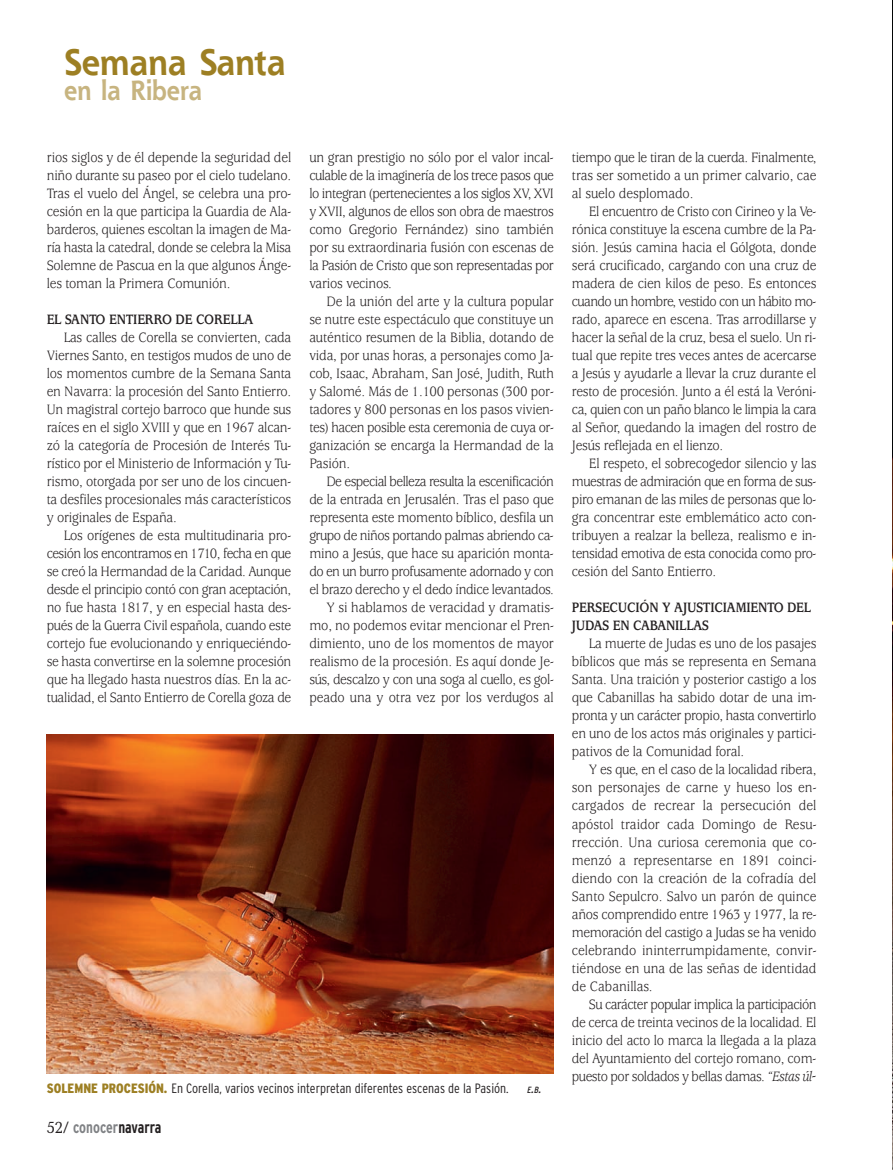
<style>
.page{position:relative;width:893px;height:1170px;background:#fff}
.page>*{position:absolute;margin:0;border:0;box-sizing:border-box;transform-origin:0 0}
.t1{font:700 36px "Shannon";color:#9d7f23;scale:.93 1}
.t2{font:700 27px "Shannon";color:#c7b480;scale:.89 1}
.t3{font:700 condensed 16.5px "Interstate";color:#808285;scale:.9 1}
.t4{font:15px/18px "Usherwood";letter-spacing:-.015em;color:#231f20;text-align:justify;scale:.9 1}
.t5{font:700 15px/18px "Usherwood";letter-spacing:-.015em;color:#231f20;scale:.9 1}
.t6{font:300 condensed 13.5px "Interstate";color:#231f20}
.t7{font:italic condensed 9px "Interstate";color:#231f20}
.s1{font-weight:900;color:#9d7f23}
.s2{font-size:12px}
.s3{font-family:"Candida";font-weight:400;font-stretch:normal;color:#231f20}
.s4{color:#231f20}
.s5{font-style:italic}
</style>
<div class="page">
<img style="left:47px;top:734px;width:507px;height:339px">
<img style="left:892px;top:0;width:1px;height:1169px">
<h1 class="t1" style="left:64px;top:47px;width:239px">Semana Santa</h1>
<h2 class="t2" style="left:64px;top:80px;width:156px">en la Ribera</h2>
<p class="t4" style="left:47px;top:150px;width:273px">rios siglos y de él depende la seguridad del niño durante su paseo por el cielo tudelano.<br>Tras el vuelo del Ángel, se celebra una pro&shy;cesión en la que participa la Guardia de Ala&shy;barderos, quienes escoltan la imagen de Ma&shy;ría hasta la catedral, donde se celebra la Misa Solemne de Pascua en la que algunos Ánge&shy;les toman la Primera Comunión.</p>
<p class="t5" style="left:47px;top:311px;width:231px">EL SANTO ENTIERRO DE CORELLA</p>
<p class="t4" style="left:47px;top:330px;width:273px;text-indent:17px">Las calles de Corella se convierten, cada Viernes Santo, en testigos mudos de uno de los momentos cumbre de la Semana Santa en Navarra: la procesión del Santo Entierro.<br>Un magistral cortejo barroco que hunde sus raíces en el siglo XVIII y que en 1967 alcan&shy;zó la categoría de Procesión de Interés Tu&shy;rístico por el Ministerio de Información y Tu&shy;rismo, otorgada por ser uno de los cincuen&shy;ta desfiles procesionales más característicos y originales de España.</p>
<p class="t4" style="left:47px;top:528px;width:273px;text-indent:17px">Los orígenes de esta multitudinaria pro&shy;cesión los encontramos en 1710, fecha en que se creó la Hermandad de la Caridad. Aunque desde el principio contó con gran aceptación, no fue hasta 1817, y en especial hasta des&shy;pués de la Guerra Civil española, cuando este cortejo fue evolucionando y enriqueciéndo&shy;se hasta convertirse en la solemne procesión que ha llegado hasta nuestros días. En la ac&shy;tualidad, el Santo Entierro de Corella goza de</p>
<p class="t4" style="left:309px;top:150px;width:273px">un gran prestigio no sólo por el valor incal&shy;culable de la imaginería de los trece pasos que lo integran (pertenecientes a los siglos XV, XVI y XVII, algunos de ellos son obra de maestros como Gregorio Fernández) sino también por su extraordinaria fusión con escenas de la Pasión de Cristo que son representadas por varios vecinos.</p>
<p class="t4" style="left:309px;top:294px;width:273px;text-indent:17px">De la unión del arte y la cultura popular se nutre este espectáculo que constituye un auténtico resumen de la Biblia, dotando de vida, por unas horas, a personajes como Ja&shy;cob, Isaac, Abraham, San José, Judith, Ruth y Salomé. Más de 1.100 personas (300 por&shy;tadores y 800 personas en los pasos vivien&shy;tes) hacen posible esta ceremonia de cuya or&shy;ganización se encarga la Hermandad de la Pasión.</p>
<p class="t4" style="left:309px;top:474px;width:273px;text-align:right">De especial belleza resulta la escenificación de la entrada en Jerusalén. Tras el paso que representa este momento bíblico, desfila un grupo de niños portando palmas abriendo ca&shy;mino a Jesús, que hace su aparición monta&shy;do en un burro profusamente adornado y con el brazo derecho y el dedo índice levantados.<br>Y si hablamos de veracidad y dramatis&shy;mo, no podemos evitar mencionar el Pren&shy;dimiento, uno de los momentos de mayor realismo de la procesión. Es aquí donde Je&shy;sús, descalzo y con una soga al cuello, es gol&shy;peado una y otra vez por los verdugos al</p>
<p class="t6" style="left:47px;top:1083px;width:463px"><span class="s1">SOLEMNE PROCESIÓN.</span> En Corella, varios vecinos interpretan diferentes escenas de la Pasión.</p>
<p class="t7" style="left:527px;top:1086px;width:18px">E<span class="s2">.</span>B<span class="s2">.</span></p>
<p class="t3" style="left:47px;top:1121px;width:129px"><span class="s3">52/</span> conocer<span class="s4">navarra</span></p>
<p class="t4" style="left:572px;top:150px;width:273px">tiempo que le tiran de la cuerda. Finalmente, tras ser sometido a un primer calvario, cae al suelo desplomado.</p>
<p class="t4" style="left:572px;top:204px;width:273px;text-indent:17px">El encuentro de Cristo con Cirineo y la Ve&shy;rónica constituye la escena cumbre de la Pa&shy;sión. Jesús camina hacia el Gólgota, donde será crucificado, cargando con una cruz de madera de cien kilos de peso. Es entonces cuando un hombre, vestido con un hábito mo&shy;rado, aparece en escena. Tras arrodillarse y hacer la señal de la cruz, besa el suelo. Un ri&shy;tual que repite tres veces antes de acercarse a Jesús y ayudarle a llevar la cruz durante el resto de procesión. Junto a él está la Veróni&shy;ca, quien con un paño blanco le limpia la cara al Señor, quedando la imagen del rostro de Jesús reflejada en el lienzo.</p>
<p class="t4" style="left:572px;top:456px;width:273px;text-indent:17px">El respeto, el sobrecogedor silencio y las muestras de admiración que en forma de sus&shy;piro emanan de las miles de personas que lo&shy;gra concentrar este emblemático acto con&shy;tribuyen a realzar la belleza, realismo e in&shy;tensidad emotiva de esta conocida como pro&shy;cesión del Santo Entierro.</p>
<p class="t5" style="left:572px;top:599px;width:267px">PERSECUCIÓN Y AJUSTICIAMIENTO DEL<br>JUDAS EN CABANILLAS</p>
<p class="t4" style="left:572px;top:636px;width:273px;text-indent:17px">La muerte de Judas es uno de los pasajes bíblicos que más se representa en Semana Santa. Una traición y posterior castigo a los que Cabanillas ha sabido dotar de una im&shy;pronta y un carácter propio, hasta convertirlo en uno de los actos más originales y partici&shy;pativos de la Comunidad foral.</p>
<p class="t4" style="left:572px;top:762px;width:273px;text-indent:17px">Y es que, en el caso de la localidad ribera, son personajes de carne y hueso los en&shy;cargados de recrear la persecución del apóstol traidor cada Domingo de Resu&shy;rrección. Una curiosa ceremonia que co&shy;menzó a representarse en 1891 coinci&shy;diendo con la creación de la cofradía del Santo Sepulcro. Salvo un parón de quince años comprendido entre 1963 y 1977, la re&shy;memoración del castigo a Judas se ha venido celebrando ininterrumpidamente, convir&shy;tiéndose en una de las señas de identidad de Cabanillas.</p>
<p class="t4" style="left:572px;top:996px;width:273px;text-indent:17px">Su carácter popular implica la participación de cerca de treinta vecinos de la localidad. El inicio del acto lo marca la llegada a la plaza del Ayuntamiento del cortejo romano, com&shy;puesto por soldados y bellas damas. <span class="s5">“Estas úl-</span></p>
</div>
